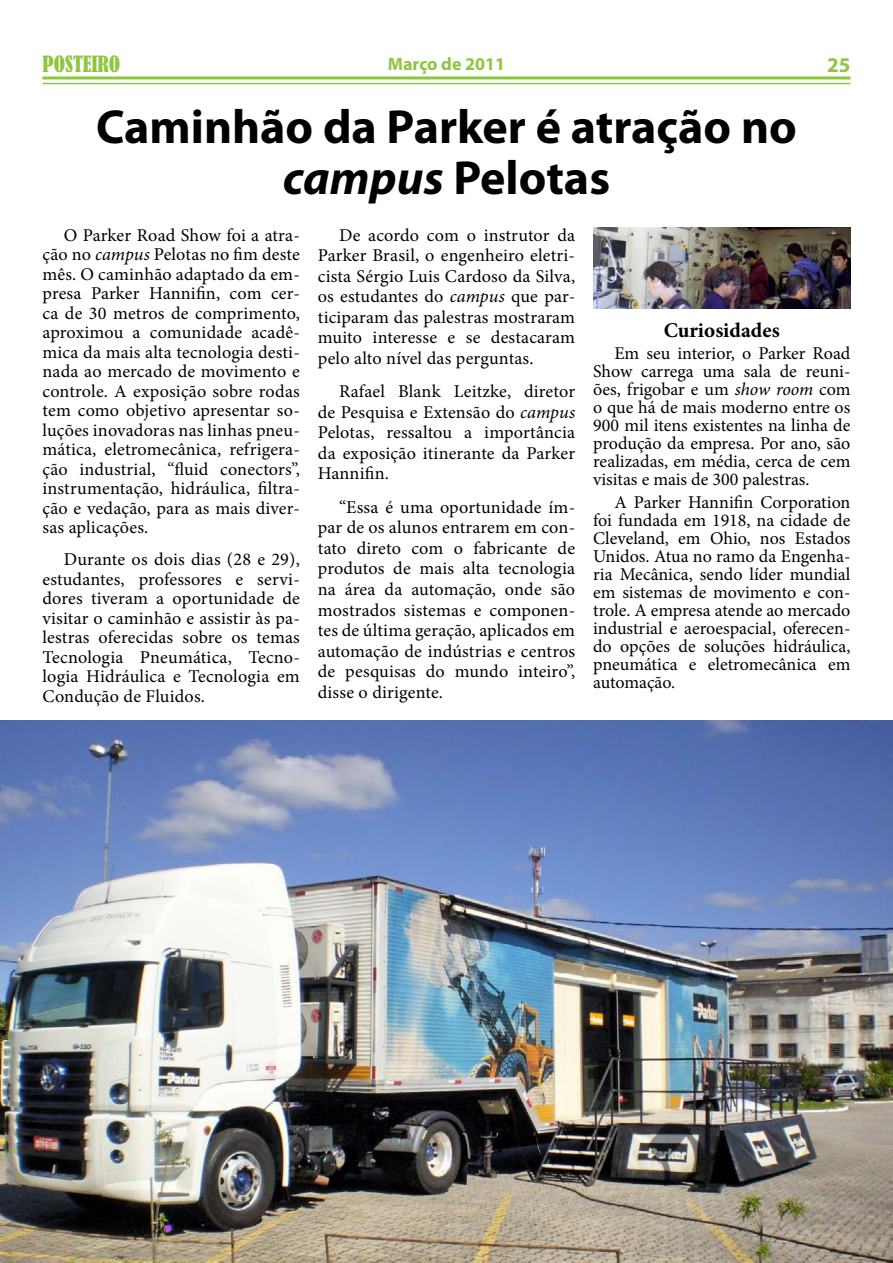
<style>
.page{position:relative;width:893px;height:1263px;background:#fff}
.page>*{position:absolute;margin:0;border:0;box-sizing:border-box;transform-origin:0 0}
.t1{font:700 48px/51px "Myriad Pro";color:#000;text-align:center}
.t2{font:700 21px "Minion Pro";color:#000}
.t3{font:condensed 21px "Bernard";color:#8dc63f}
.t4{font:700 21px "Myriad Pro";color:#8dc63f}
.t5{font:18px/19.5px "Minion Pro";letter-spacing:.005em;color:#000;text-align:justify}
.t6{font:700 18px "Myriad Pro";color:#8dc63f}
.s1{font-style:italic}
</style>
<div class="page">
<hr style="left:43px;top:76px;width:807px;height:3px;background:#8dc63f">
<hr style="left:43px;top:83px;width:807px;height:1px;background:#8dc63f">
<img style="left:0;top:721px;width:893px;height:542px">
<img style="left:593px;top:227px;width:257px;height:82px">
<p class="t3" style="left:43px;top:52px;width:79px">POSTEIRO</p>
<p class="t6" style="left:388px;top:53px;width:119px">Março de 2011</p>
<p class="t4" style="left:827px;top:51px;width:25px">25</p>
<h1 class="t1" style="left:96px;top:100px;width:702px">Caminhão da Parker é atração no <span class="s1">campus</span> Pelotas</h1>
<p class="t5" style="left:43px;top:225px;width:259px;text-indent:21px">O Parker Road Show foi a atra&shy;ção no <span class="s1">campus</span> Pelotas no fim deste mês. O caminhão adaptado da em&shy;presa Parker Hannifin, com cer&shy;ca de 30 metros de comprimento, aproximou a comunidade acadê&shy;mica da mais alta tecnologia desti&shy;nada ao mercado de movimento e controle. A exposição sobre rodas tem como objetivo apresentar so&shy;luções inovadoras nas linhas pneu&shy;mática, eletromecânica, refrigera&shy;ção industrial, “fluid conectors”, instrumentação, hidráulica, filtra&shy;ção e vedação, para as mais diver&shy;sas aplicações.</p>
<p class="t5" style="left:43px;top:550px;width:259px;text-indent:21px">Durante os dois dias (28 e 29), estudantes, professores e servi&shy;dores tiveram a oportunidade de visitar o caminhão e assistir às pa&shy;lestras oferecidas sobre os temas Tecnologia Pneumática, Tecno&shy;logia Hidráulica e Tecnologia em Condução de Fluidos.</p>
<p class="t5" style="left:318px;top:225px;width:259px;line-height:20.5px;text-indent:21px">De acordo com o instrutor da Parker Brasil, o engenheiro eletri&shy;cista Sérgio Luis Cardoso da Silva, os estudantes do <span class="s1">campus</span> que par&shy;ticiparam das palestras mostraram muito interesse e se destacaram pelo alto nível das perguntas.</p>
<p class="t5" style="left:318px;top:381px;width:259px;line-height:20.5px;text-indent:21px">Rafael Blank Leitzke, diretor de Pesquisa e Extensão do <span class="s1">campus </span>Pelotas, ressaltou a importância da exposição itinerante da Parker Hannifin.</p>
<p class="t5" style="left:318px;top:497px;width:259px;line-height:20.5px;text-indent:21px">“Essa é uma oportunidade ím&shy;par de os alunos entrarem em con&shy;tato direto com o fabricante de produtos de mais alta tecnologia na área da automação, onde são mostrados sistemas e componen&shy;tes de última geração, aplicados em automação de indústrias e centros de pesquisas do mundo inteiro”, disse o dirigente.</p>
<p class="t2" style="left:664px;top:316px;width:117px">Curiosidades</p>
<p class="t5" style="left:593px;top:345px;width:259px;line-height:18px;text-indent:21px">Em seu interior, o Parker Road Show carrega uma sala de reuni&shy;ões, frigobar e um <span class="s1">show room</span> com o que há de mais moderno entre os 900 mil itens existentes na linha de produção da empresa. Por ano, são realizadas, em média, cerca de cem visitas e mais de 300 palestras.</p>
<p class="t5" style="left:593px;top:493px;width:259px;line-height:18px;text-indent:21px">A Parker Hannifin Corporation foi fundada em 1918, na cidade de Cleveland, em Ohio, nos Estados Unidos. Atua no ramo da Engenha&shy;ria Mecânica, sendo líder mundial em sistemas de movimento e con&shy;trole. A empresa atende ao mercado industrial e aeroespacial, oferecen&shy;do opções de soluções hidráulica, pneumática e eletromecânica em automação.</p>
</div>
